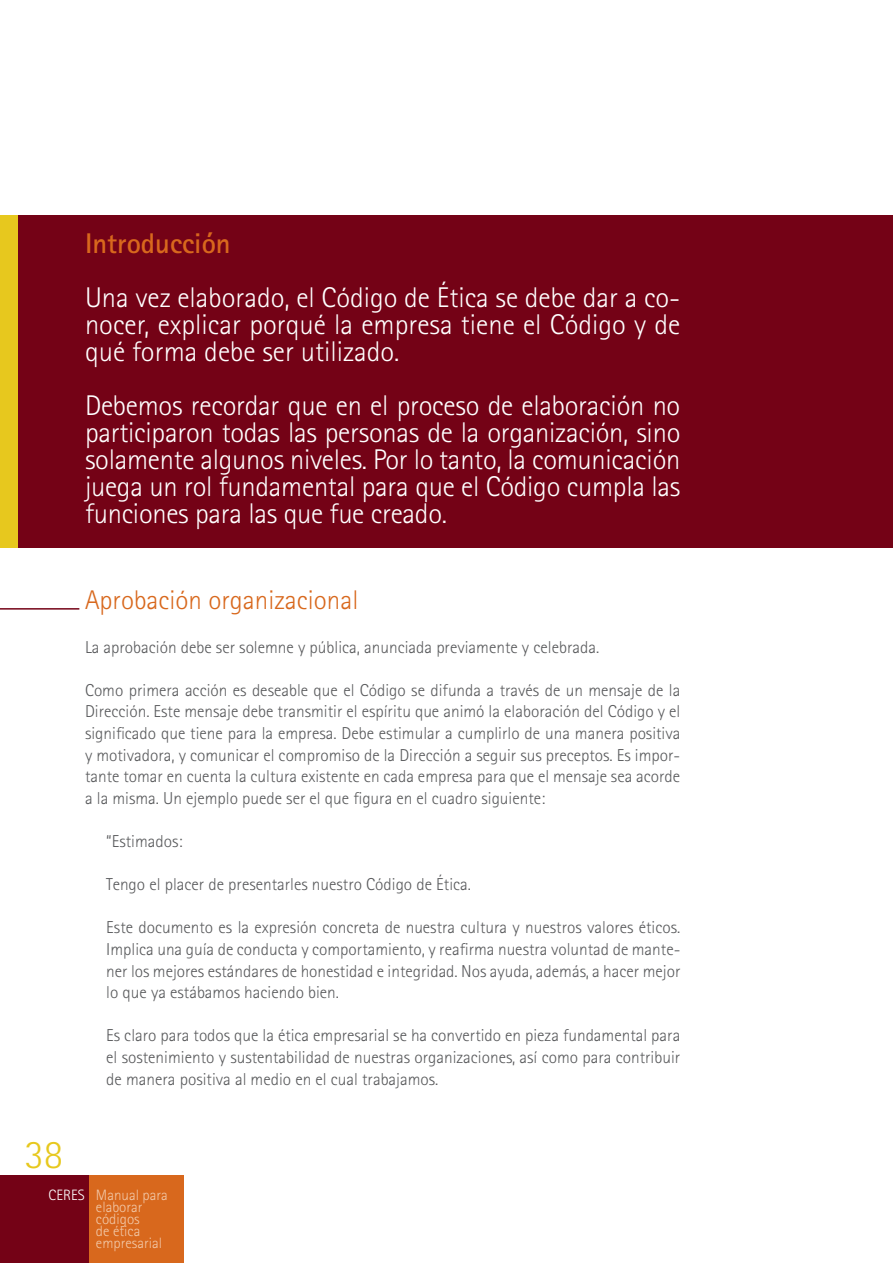
<style>
.page{position:relative;width:893px;height:1263px;background:#fff}
.page>*{position:absolute;margin:0;border:0;box-sizing:border-box;transform-origin:0 0}
.t1{font:300 40.5px "Rotis Sans Serif";color:#e7c81e}
.t2{font:300 28.5px/27px "Rotis Sans Serif";letter-spacing:-.005em;color:#fff;text-align:justify}
.t3{font:700 28.5px "Rotis Sans Serif";color:#d8681d}
.t4{font:300 27px "Rotis Sans Serif";color:#d8681d}
.t5{font:300 17.25px/21.6px "Rotis Sans Serif";color:#58595b;text-align:justify}
.t6{font:300 15px/12px "Rotis Sans Serif";color:#f2c9a9}
.t7{font:300 15px "Rotis Sans Serif";color:#fff}
</style>
<div class="page">
<div style="left:88px;top:1175px;width:96px;height:88px;background:#d8681d"></div>
<div style="left:0;top:1175px;width:88px;height:88px;background:#740216"></div>
<div style="left:0;top:215px;width:893px;height:332px;background:#740216"></div>
<div style="left:0;top:215px;width:17px;height:332px;background:#e7c81e"></div>
<hr style="left:0;top:608px;width:79px;height:2px;background:#740216">
<h2 class="t3" style="left:85px;top:225px;width:147px">Introducción</h2>
<h2 class="t2" style="left:85px;top:284px;width:597px">Una vez elaborado, el Código de Ética se debe dar a co&shy;nocer, explicar porqué la empresa tiene el Código y de qué forma debe ser utilizado.</h2>
<p class="t2" style="left:85px;top:392px;width:597px">Debemos recordar que en el proceso de elaboración no participaron todas las personas de la organización, sino solamente algunos niveles. Por lo tanto, la comunicación juega un rol fundamental para que el Código cumpla las funciones para las que fue creado.</p>
<h1 class="t1" style="left:24px;top:1131px;width:40px">38</h1>
<h3 class="t4" style="left:85px;top:585px;width:275px">Aprobación organizacional</h3>
<p class="t5" style="left:85px;top:636px;width:516px">La aprobación debe ser solemne y pública, anunciada previamente y celebrada.</p>
<p class="t5" style="left:85px;top:679px;width:597px">Como primera acción es deseable que el Código se difunda a través de un mensaje de la Dirección. Este mensaje debe transmitir el espíritu que animó la elaboración del Código y el significado que tiene para la empresa. Debe estimular a cumplirlo de una manera positiva y motivadora, y comunicar el compromiso de la Dirección a seguir sus preceptos. Es impor&shy;tante tomar en cuenta la cultura existente en cada empresa para que el mensaje sea acorde a la misma. Un ejemplo puede ser el que figura en el cuadro siguiente:</p>
<p class="t5" style="left:106px;top:830px;width:78px">“Estimados:</p>
<p class="t5" style="left:106px;top:874px;width:366px">Tengo el placer de presentarles nuestro Código de Ética.</p>
<p class="t5" style="left:106px;top:917px;width:576px">Este documento es la expresión concreta de nuestra cultura y nuestros valores éticos.<br>Implica una guía de conducta y comportamiento, y reafirma nuestra voluntad de mante&shy;ner los mejores estándares de honestidad e integridad. Nos ayuda, además, a hacer mejor lo que ya estábamos haciendo bien.</p>
<p class="t5" style="left:106px;top:1025px;width:576px">Es claro para todos que la ética empresarial se ha convertido en pieza fundamental para el sostenimiento y sustentabilidad de nuestras organizaciones, así como para contribuir de manera positiva al medio en el cual trabajamos.</p>
<p class="t7" style="left:49px;top:1186px;width:38px">CERES</p>
<p class="t6" style="left:96px;top:1189px;width:73px">Manual para elaborar códigos<br>de ética empresarial</p>
</div>
